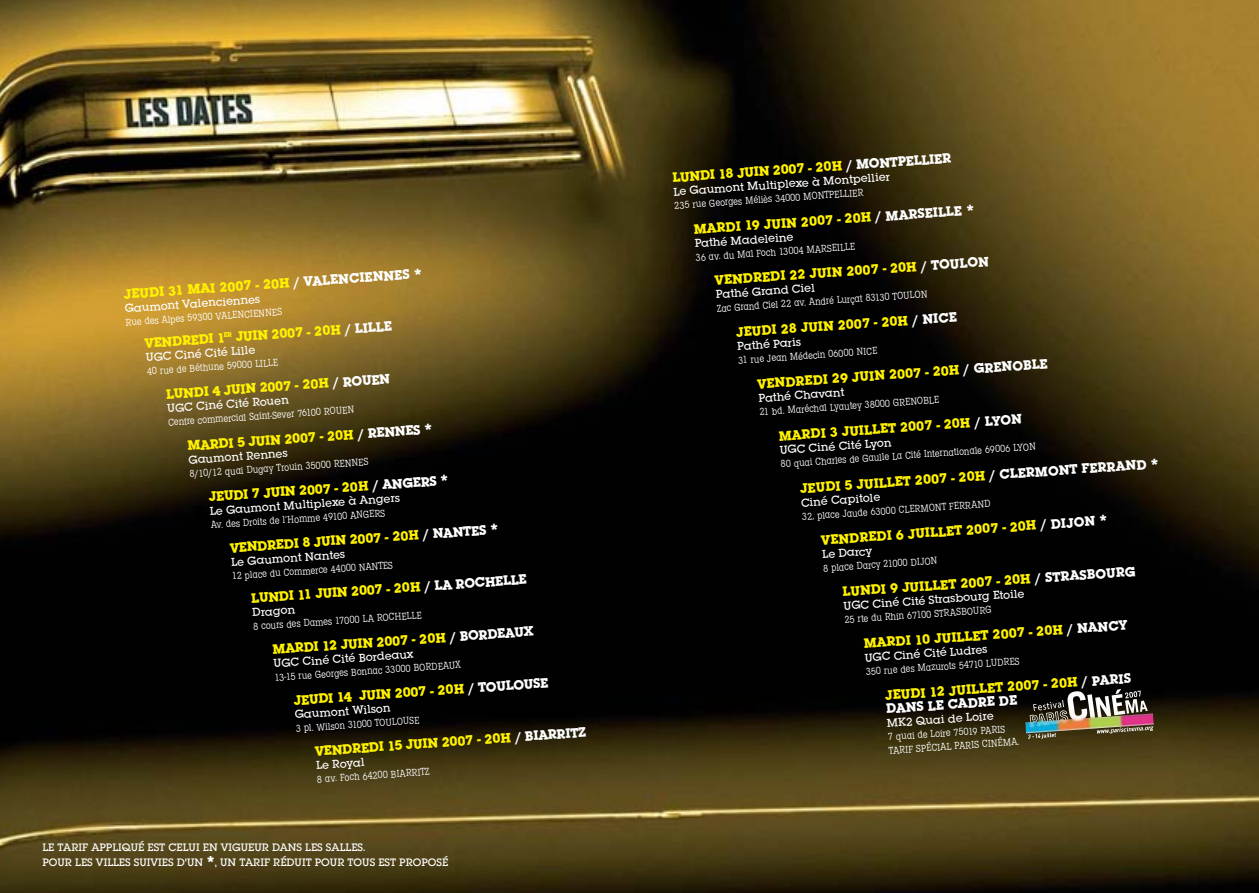
<style>
.page{position:relative;width:1259px;height:893px;background:#fff}
.page>*{position:absolute;margin:0;border:0;box-sizing:border-box;transform-origin:0 0}
.t1{font:700 14.25px/13.5px "Lubalin Graph EF";color:#fff200}
.t2{font:500 12px "Lubalin Graph EF";color:#fff}
.t3{font:500 11.25px/15px "Lubalin Graph EF";color:#fff}
.t4{font:condensed 10.5px/13.5px "Lubalin Graph EF";color:#fff}
.s1{color:#fff}
.s2{font-size:15px;color:#fff}
.s3{font-weight:700;font-size:15px}
</style>
<div class="page">
<img style="left:0;top:0;width:1259px;height:893px">
<img style="left:1072px;top:694px;width:33px;height:24px">
<h1 class="t1" style="left:123px;top:289px;width:301px;rotate:-4deg">JEUDI 31 MAI 2007 - 20H <span class="s1">/ VALENCIENNES</span> <span class="s2">*</span></h1>
<p class="t2" style="left:124px;top:304px;width:137px;rotate:-4deg">Gaumont Valenciennes</p>
<p class="t4" style="left:125px;top:317px;width:158px;rotate:-4deg">Rue des Alpes 59300 VALENCIENNES</p>
<h1 class="t1" style="left:145px;top:338px;width:249px;rotate:-4deg">VENDREDI 1<sup>ER</sup> JUIN 2007 - 20H <span class="s1">/ LILLE</span></h1>
<p class="t2" style="left:146px;top:353px;width:111px;rotate:-4deg">UGC Ciné Cité Lille</p>
<p class="t4" style="left:147px;top:365px;width:133px;rotate:-4deg">40 rue de Béthune 59000 LILLE</p>
<h1 class="t1" style="left:166px;top:389px;width:226px;rotate:-4deg">LUNDI 4 JUIN 2007 - 20H <span class="s1">/ ROUEN</span></h1>
<p class="t2" style="left:167px;top:404px;width:123px;rotate:-4deg">UGC Ciné Cité Rouen</p>
<p class="t4" style="left:168px;top:416px;width:188px;rotate:-4deg">Centre commercial Saint-Sever 76100 ROUEN</p>
<h1 class="t1" style="left:187px;top:440px;width:247px;rotate:-4deg">MARDI 5 JUIN 2007 - 20H <span class="s1">/ RENNES</span> <span class="s2">*</span></h1>
<p class="t2" style="left:188px;top:456px;width:101px;rotate:-4deg">Gaumont Rennes</p>
<p class="t4" style="left:189px;top:468px;width:181px;rotate:-4deg">8/10/12 quai Dugay Trouin 35000 RENNES</p>
<h1 class="t1" style="left:208px;top:491px;width:242px;rotate:-4deg">JEUDI 7 JUIN 2007 - 20H <span class="s1">/ ANGERS</span> <span class="s2">*</span></h1>
<p class="t2" style="left:209px;top:507px;width:192px;rotate:-4deg">Le Gaumont Multiplexe à Angers</p>
<p class="t4" style="left:210px;top:519px;width:176px;rotate:-4deg">Av. des Droits de l’Homme 49100 ANGERS</p>
<h1 class="t1" style="left:230px;top:542px;width:271px;rotate:-4deg">VENDREDI 8 JUIN 2007 - 20H <span class="s1">/ NANTES</span> <span class="s2">*</span></h1>
<p class="t2" style="left:231px;top:558px;width:116px;rotate:-4deg">Le Gaumont Nantes</p>
<p class="t4" style="left:232px;top:570px;width:163px;rotate:-4deg">12 place du Commerce 44000 NANTES</p>
<h1 class="t1" style="left:251px;top:593px;width:277px;rotate:-4deg">LUNDI 11 JUIN 2007 - 20H <span class="s1">/ LA ROCHELLE</span></h1>
<p class="t2" style="left:252px;top:608px;width:44px;rotate:-4deg">Dragon</p>
<p class="t4" style="left:253px;top:621px;width:170px;rotate:-4deg">8 cours des Dames 17000 LA ROCHELLE</p>
<h1 class="t1" style="left:272px;top:644px;width:263px;rotate:-4deg">MARDI 12 JUIN 2007 - 20H <span class="s1">/ BORDEAUX</span></h1>
<p class="t2" style="left:273px;top:659px;width:142px;rotate:-4deg">UGC Ciné Cité Bordeaux</p>
<p class="t4" style="left:274px;top:672px;width:188px;rotate:-4deg">13-15 rue Georges Bonnac 33000 BORDEAUX</p>
<h1 class="t1" style="left:293px;top:695px;width:257px;rotate:-4deg">JEUDI 14 JUIN 2007 - 20H <span class="s1">/ TOULOUSE</span></h1>
<p class="t2" style="left:294px;top:710px;width:97px;rotate:-4deg">Gaumont Wilson</p>
<p class="t4" style="left:295px;top:723px;width:125px;rotate:-4deg">3 pl. Wilson 31000 TOULOUSE</p>
<h1 class="t1" style="left:315px;top:746px;width:273px;rotate:-4deg">VENDREDI 15 JUIN 2007 - 20H <span class="s1">/ BIARRITZ</span></h1>
<p class="t2" style="left:316px;top:761px;width:50px;rotate:-4deg">Le Royal</p>
<p class="t4" style="left:317px;top:773px;width:114px;rotate:-4deg">8 av. Foch 64200 BIARRITZ</p>
<p class="t3" style="left:42px;top:841px;width:407px">LE TARIF APPLIQUÉ EST CELUI EN VIGUEUR DANS LES SALLES.<br>POUR LES VILLES SUIVIES D'UN <span class="s3">*</span>, UN TARIF RÉDUIT POUR TOUS EST PROPOSÉ</p>
<h1 class="t1" style="left:672px;top:172px;width:281px;rotate:-4deg">LUNDI 18 JUIN 2007 - 20H <span class="s1">/ MONTPELLIER</span></h1>
<p class="t2" style="left:673px;top:187px;width:219px;rotate:-4deg">Le Gaumont Multiplexe à Montpellier</p>
<p class="t4" style="left:674px;top:200px;width:191px;rotate:-4deg">235 rue Georges Méliès 34000 MONTPELLIER</p>
<h1 class="t1" style="left:693px;top:224px;width:283px;rotate:-4deg">MARDI 19 JUIN 2007 - 20H <span class="s1">/ MARSEILLE</span> <span class="s2">*</span></h1>
<p class="t2" style="left:694px;top:239px;width:100px;rotate:-4deg">Pathé Madeleine</p>
<p class="t4" style="left:695px;top:252px;width:161px;rotate:-4deg">36 av. du Mal Foch 13004 MARSEILLE</p>
<h1 class="t1" style="left:714px;top:275px;width:276px;rotate:-4deg">VENDREDI 22 JUIN 2007 - 20H <span class="s1">/ TOULON</span></h1>
<p class="t2" style="left:715px;top:290px;width:101px;rotate:-4deg">Pathé Grand Ciel</p>
<p class="t4" style="left:716px;top:303px;width:213px;rotate:-4deg">Zac Grand Ciel 22 av. André Lurçat 83130 TOULON</p>
<h1 class="t1" style="left:736px;top:327px;width:223px;rotate:-4deg">JEUDI 28 JUIN 2007 - 20H <span class="s1">/ NICE</span></h1>
<p class="t2" style="left:737px;top:342px;width:65px;rotate:-4deg">Pathé Paris</p>
<p class="t4" style="left:738px;top:354px;width:141px;rotate:-4deg">31 rue Jean Médecin 06000 NICE</p>
<h1 class="t1" style="left:757px;top:379px;width:292px;rotate:-4deg">VENDREDI 29 JUIN 2007 - 20H <span class="s1">/ GRENOBLE</span></h1>
<p class="t2" style="left:758px;top:394px;width:88px;rotate:-4deg">Pathé Chavant</p>
<p class="t4" style="left:759px;top:406px;width:182px;rotate:-4deg">21 bd. Maréchal Lyautey 38000 GRENOBLE</p>
<h1 class="t1" style="left:778px;top:431px;width:245px;rotate:-4deg">MARDI 3 JUILLET 2007 - 20H <span class="s1">/ LYON</span></h1>
<p class="t2" style="left:779px;top:446px;width:114px;rotate:-4deg">UGC Ciné Cité Lyon</p>
<p class="t4" style="left:780px;top:458px;width:257px;rotate:-4deg">80 quai Charles de Gaulle La Cité Internationale 69006 LYON</p>
<h1 class="t1" style="left:799px;top:483px;width:361px;rotate:-4deg">JEUDI 5 JUILLET 2007 - 20H <span class="s1">/ CLERMONT FERRAND</span> <span class="s2">*</span></h1>
<p class="t2" style="left:801px;top:498px;width:81px;rotate:-4deg">Ciné Capitole</p>
<p class="t4" style="left:801px;top:511px;width:190px;rotate:-4deg">32, place Jaude 63000 CLERMONT FERRAND</p>
<h1 class="t1" style="left:821px;top:535px;width:289px;rotate:-4deg">VENDREDI 6 JUILLET 2007 - 20H <span class="s1">/ DIJON</span> <span class="s2">*</span></h1>
<p class="t2" style="left:822px;top:550px;width:51px;rotate:-4deg">Le Darcy</p>
<p class="t4" style="left:823px;top:562px;width:116px;rotate:-4deg">8 place Darcy 21000 DIJON</p>
<h1 class="t1" style="left:842px;top:586px;width:295px;rotate:-4deg">LUNDI 9 JUILLET 2007 - 20H <span class="s1">/ STRASBOURG</span></h1>
<p class="t2" style="left:843px;top:602px;width:183px;rotate:-4deg">UGC Ciné Cité Strasbourg Etoile</p>
<p class="t4" style="left:844px;top:614px;width:149px;rotate:-4deg">25 rte du Rhin 67100 STRASBOURG</p>
<h1 class="t1" style="left:863px;top:638px;width:265px;rotate:-4deg">MARDI 10 JUILLET 2007 - 20H <span class="s1">/ NANCY</span></h1>
<p class="t2" style="left:864px;top:653px;width:124px;rotate:-4deg">UGC Ciné Cité Ludres</p>
<p class="t4" style="left:865px;top:666px;width:156px;rotate:-4deg">350 rue des Mazurots 54710 LUDRES</p>
<h1 class="t1" style="left:884px;top:690px;width:248px;rotate:-4deg">JEUDI 12 JUILLET 2007 - 20H <span class="s1">/ PARIS<br>DANS LE CADRE DE</span></h1>
<p class="t2" style="left:886px;top:719px;width:108px;rotate:-4deg">MK2 Quai de Loire</p>
<p class="t4" style="left:887px;top:731px;width:132px;rotate:-4deg">7 quai de Loire 75019 PARIS<br>TARIF SPÉCIAL PARIS CINÉMA.</p>
</div>
